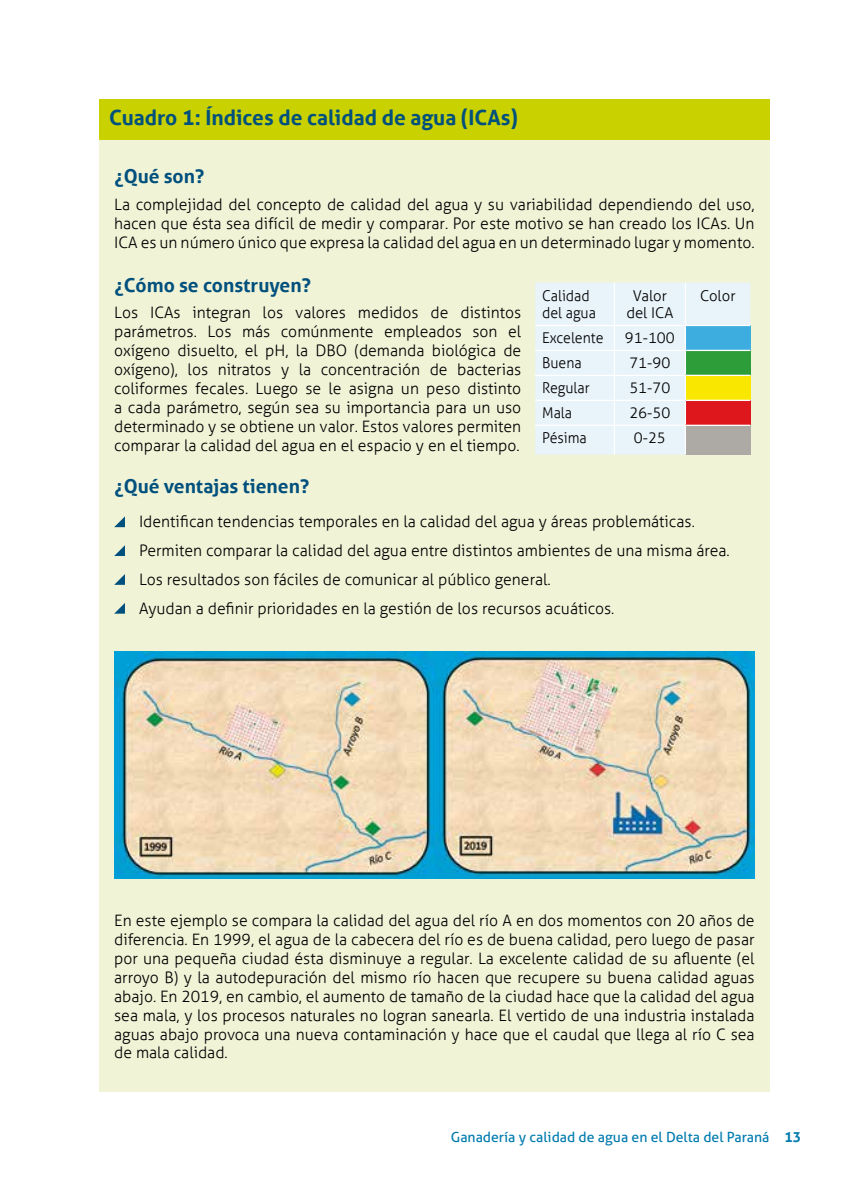
<style>
.page{position:relative;width:844px;height:1191px;background:#fff}
.page>*{position:absolute;margin:0;border:0;box-sizing:border-box;transform-origin:0 0}
.t1{font:700 21px "Aller";color:#00507d}
.t2{font:700 19.25px "Aller";color:#00507d}
.t3{font:300 15.75px/18.9px "Aller";color:#000;text-align:justify}
.t4{font:300 14.88px/17.8px "Aller";color:#000;scale:.95 1}
.t5{font:300 14.88px/17.8px "Aller";color:#000;text-align:center}
.t6{font:14px "Aller";color:#007bae}
.s1{font-weight:700}
</style>
<div class="page">
<div style="left:99px;top:139px;width:670px;height:952px;background:#f1f3d7"></div>
<svg style="left:114px;top:516px;width:11px;height:11px"></svg>
<svg style="left:114px;top:545px;width:11px;height:11px"></svg>
<svg style="left:114px;top:574px;width:11px;height:11px"></svg>
<svg style="left:115px;top:603px;width:10px;height:10px"></svg>
<img style="left:115px;top:651px;width:639px;height:227px">
<div style="left:99px;top:99px;width:670px;height:40px;background:#c9d200"></div>
<svg style="left:535px;top:283px;width:215px;height:171px;background:#d8dfd9"></svg>
<hr style="left:684px;top:350px;width:66px;height:1px;background:#fff">
<h1 class="t1" style="left:109px;top:104px;width:410px">Cuadro 1: Índices de calidad de agua (ICAs)</h1>
<p class="t2" style="left:114px;top:165px;width:92px">¿Qué son?</p>
<p class="t3" style="left:114px;top:195px;width:641px">La complejidad del concepto de calidad del agua y su variabilidad dependiendo del uso, hacen que ésta sea difícil de medir y comparar. Por este motivo se han creado los ICAs. Un ICA es un número único que expresa la calidad del agua en un determinado lugar y momento.</p>
<p class="t2" style="left:114px;top:273px;width:198px">¿Cómo se construyen?</p>
<p class="t3" style="left:114px;top:303px;width:408px">Los ICAs integran los valores medidos de distintos parámetros. Los más comúnmente empleados son el oxígeno disuelto, el pH, la DBO (demanda biológica de oxígeno), los nitratos y la concentración de bacterias coliformes fecales. Luego se le asigna un peso distinto a cada parámetro, según sea su importancia para un uso determinado y se obtiene un valor. Estos valores permiten comparar la calidad del agua en el espacio y en el tiempo.</p>
<p class="t2" style="left:114px;top:474px;width:197px">¿Qué ventajas tienen?</p>
<p class="t3" style="left:139px;top:507px;width:592px;line-height:28.9px;text-align:left">Identifican tendencias temporales en la calidad del agua y áreas problemáticas.<br>Permiten comparar la calidad del agua entre distintos ambientes de una misma área.<br>Los resultados son fáciles de comunicar al público general.<br>Ayudan a definir prioridades en la gestión de los recursos acuáticos.</p>
<p class="t4" style="left:542px;top:286px;width:58px">Calidad del agua</p>
<p class="t5" style="left:626px;top:286px;width:48px">Valor del ICA</p>
<p class="t5" style="left:700px;top:286px;width:37px">Color</p>
<p class="t4" style="left:542px;top:329px;width:66px">Excelente</p>
<p class="t5" style="left:624px;top:329px;width:51px">91-100</p>
<p class="t4" style="left:542px;top:354px;width:43px">Buena</p>
<p class="t5" style="left:629px;top:354px;width:42px">71-90</p>
<p class="t4" style="left:542px;top:379px;width:52px">Regular</p>
<p class="t5" style="left:629px;top:379px;width:42px">51-70</p>
<p class="t4" style="left:542px;top:404px;width:33px">Mala</p>
<p class="t5" style="left:629px;top:404px;width:42px">26-50</p>
<p class="t4" style="left:542px;top:429px;width:48px">Pésima</p>
<p class="t5" style="left:633px;top:429px;width:34px">0-25</p>
<p class="t3" style="left:114px;top:911px;width:641px">En este ejemplo se compara la calidad del agua del río A en dos momentos con 20 años de diferencia. En 1999, el agua de la cabecera del río es de buena calidad, pero luego de pasar por una pequeña ciudad ésta disminuye a regular. La excelente calidad de su afluente (el arroyo B) y la autodepuración del mismo río hacen que recupere su buena calidad aguas abajo. En 2019, en cambio, el aumento de tamaño de la ciudad hace que la calidad del agua sea mala, y los procesos naturales no logran sanearla. El vertido de una industria instalada aguas abajo provoca una nueva contaminación y hace que el caudal que llega al río C sea de mala calidad.</p>
<p class="t6" style="left:450px;top:1128px;width:352px">Ganadería y calidad de agua en el Delta del Paraná <span class="s1">13</span></p>
</div>
